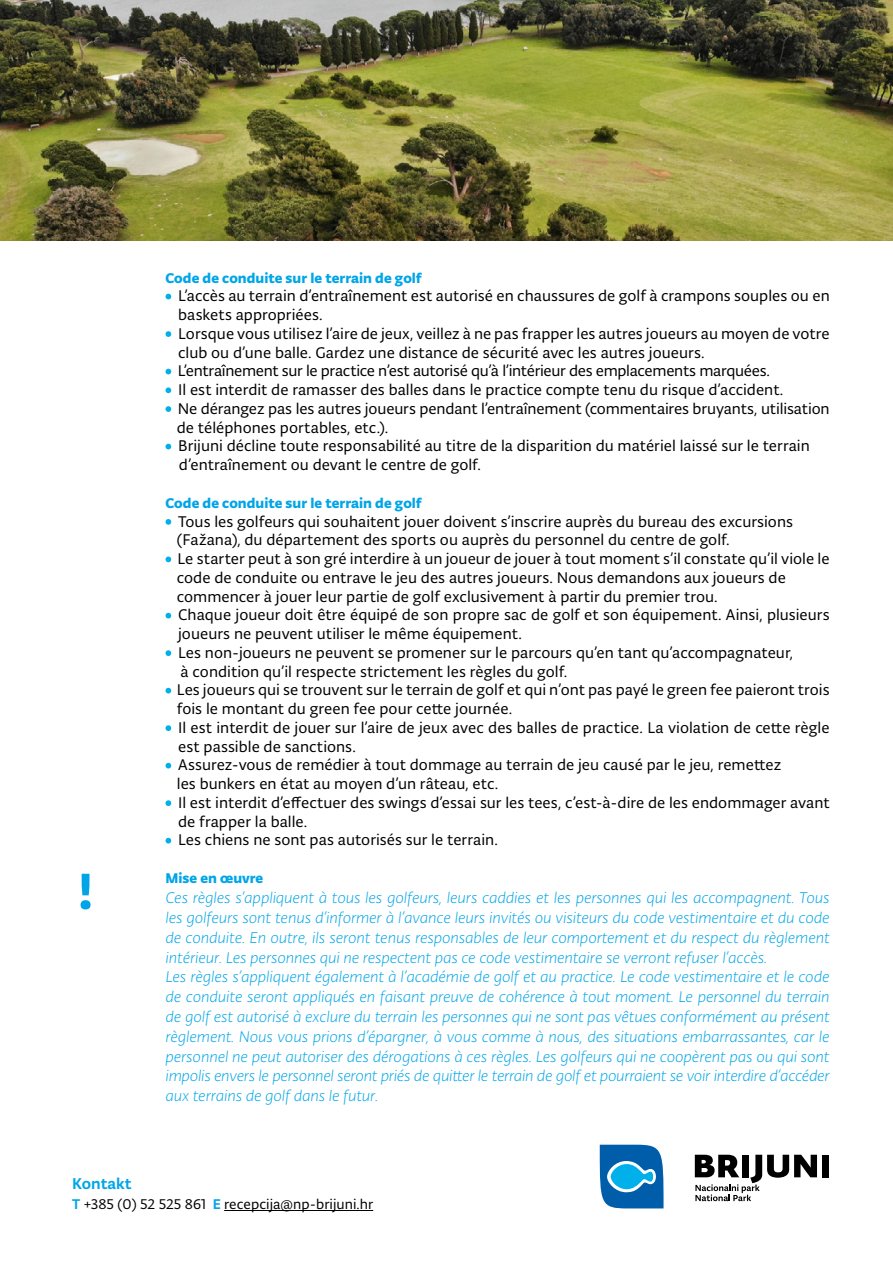
<style>
.page{position:relative;width:893px;height:1263px;background:#fff}
.page>*{position:absolute;margin:0;border:0;box-sizing:border-box;transform-origin:0 0}
.t1{font:700 54px "Typonine Sans Pro";color:#00a5e8}
.t2{font:500 16.65px "Typonine Sans Pro";color:#00a5e8}
.t3{font:16.5px/18.8px "Typonine Sans Pro Normal";color:#000}
.t4{font:italic 300 16.5px/19.8px "Typonine Sans Pro";letter-spacing:-.01em;color:#00a5e8}
.t5{font:700 15px "Typonine Sans Pro";color:#00a5e8}
.t6{font:15px "Typonine Sans Pro Normal";color:#000}
.s1{font-family:"Typonine Sans Pro";font-weight:500;color:#00a5e8}
</style>
<div class="page">
<svg style="left:166px;top:294px;width:5px;height:5px"></svg>
<svg style="left:166px;top:331px;width:5px;height:6px"></svg>
<svg style="left:166px;top:369px;width:5px;height:5px"></svg>
<svg style="left:166px;top:387px;width:5px;height:6px"></svg>
<svg style="left:166px;top:406px;width:5px;height:6px"></svg>
<svg style="left:166px;top:444px;width:5px;height:5px"></svg>
<svg style="left:166px;top:519px;width:5px;height:6px"></svg>
<svg style="left:166px;top:556px;width:5px;height:6px"></svg>
<svg style="left:166px;top:613px;width:5px;height:5px"></svg>
<svg style="left:166px;top:650px;width:5px;height:6px"></svg>
<svg style="left:166px;top:688px;width:5px;height:5px"></svg>
<svg style="left:166px;top:725px;width:5px;height:6px"></svg>
<svg style="left:166px;top:763px;width:5px;height:5px"></svg>
<svg style="left:166px;top:800px;width:5px;height:6px"></svg>
<svg style="left:166px;top:838px;width:5px;height:5px"></svg>
<svg style="left:695px;top:1155px;width:122px;height:46px"></svg>
<div style="left:822px;top:1155px;width:7px;height:22px;background:#000"></div>
<svg style="left:599px;top:1144px;width:65px;height:65px;background:#2c86c3"></svg>
<hr style="left:224px;top:1210px;width:149px;height:1px;background:#000">
<img style="left:0;top:0;width:893px;height:240px">
<h1 class="t1" style="left:78px;top:858px;width:17px">!</h1>
<p class="t5" style="left:166px;top:269px;width:258px">Code de conduite sur le terrain de golf</p>
<p class="t3" style="left:177px;top:286px;width:654px">L’accès au terrain d’entraînement est autorisé en chaussures de golf à crampons souples ou en baskets appropriées.<br>Lorsque vous utilisez l’aire de jeux, veillez à ne pas frapper les autres joueurs au moyen de votre club ou d’une balle. Gardez une distance de sécurité avec les autres joueurs.<br>L’entraînement sur le practice n’est autorisé qu’à l’intérieur des emplacements marquées.<br>Il est interdit de ramasser des balles dans le practice compte tenu du risque d’accident.<br>Ne dérangez pas les autres joueurs pendant l’entraînement (commentaires bruyants, utilisation de téléphones portables, etc.).<br>Brijuni décline toute responsabilité au titre de la disparition du matériel laissé sur le terrain d’entraînement ou devant le centre de golf.</p>
<p class="t5" style="left:166px;top:494px;width:258px">Code de conduite sur le terrain de golf</p>
<p class="t3" style="left:177px;top:512px;width:654px">Tous les golfeurs qui souhaitent jouer doivent s’inscrire auprès du bureau des excursions (Fažana), du département des sports ou auprès du personnel du centre de golf.<br>Le starter peut à son gré interdire à un joueur de jouer à tout moment s’il constate qu’il viole le code de conduite ou entrave le jeu des autres joueurs. Nous demandons aux joueurs de commencer à jouer leur partie de golf exclusivement à partir du premier trou.<br>Chaque joueur doit être équipé de son propre sac de golf et son équipement. Ainsi, plusieurs joueurs ne peuvent utiliser le même équipement.<br>Les non-joueurs ne peuvent se promener sur le parcours qu’en tant qu’accompagnateur,<br>à condition qu’il respecte strictement les règles du golf.<br>Les joueurs qui se trouvent sur le terrain de golf et qui n’ont pas payé le green fee paieront trois fois le montant du green fee pour cette journée.<br>Il est interdit de jouer sur l’aire de jeux avec des balles de practice. La violation de cette règle est passible de sanctions.<br>Assurez-vous de remédier à tout dommage au terrain de jeu causé par le jeu, remettez<br>les bunkers en état au moyen d’un râteau, etc.<br>Il est interdit d’effectuer des swings d’essai sur les tees, c’est-à-dire de les endommager avant de frapper la balle.<br>Les chiens ne sont pas autorisés sur le terrain.</p>
<p class="t5" style="left:166px;top:869px;width:99px">Mise en œuvre</p>
<p class="t4" style="left:166px;top:888px;width:666px">Ces règles s’appliquent à tous les golfeurs, leurs caddies et les personnes qui les accompagnent. Tous les golfeurs sont tenus d’informer à l’avance leurs invités ou visiteurs du code vestimentaire et du code de conduite. En outre, ils seront tenus responsables de leur comportement et du respect du règlement intérieur. Les personnes qui ne respectent pas ce code vestimentaire se verront refuser l’accès.<br>Les règles s’appliquent également à l’académie de golf et au practice. Le code vestimentaire et le code de conduite seront appliqués en faisant preuve de cohérence à tout moment. Le personnel du terrain de golf est autorisé à exclure du terrain les personnes qui ne sont pas vêtues conformément au présent règlement. Nous vous prions d’épargner, à vous comme à nous, des situations embarrassantes, car le personnel ne peut autoriser des dérogations à ces règles. Les golfeurs qui ne coopèrent pas ou qui sont impolis envers le personnel seront priés de quitter le terrain de golf et pourraient se voir interdire d’accéder aux terrains de golf dans le futur.</p>
<p class="t2" style="left:72px;top:1173px;width:61px">Kontakt</p>
<p class="t6" style="left:72px;top:1195px;width:302px"><span class="s1">T</span> +385 (0) 52 525 861 <span class="s1">E</span> recepcija@np-brijuni.hr</p>
</div>
